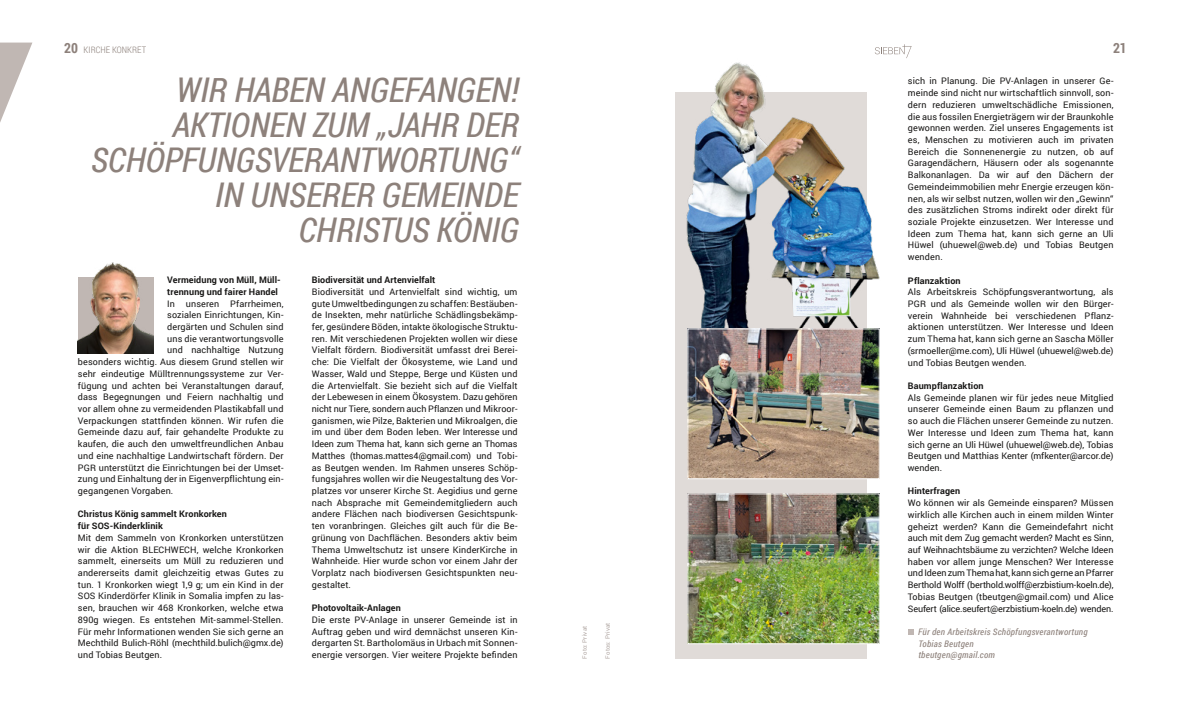
<style>
.page{position:relative;width:1191px;height:701px;background:#fff}
.page>*{position:absolute;margin:0;border:0;box-sizing:border-box;transform-origin:0 0}
.t1{font:italic 34px/35px "Roboto Condensed";letter-spacing:-.005em;color:#8d817b;text-align:right}
.t2{font:700 14px "Roboto Condensed";color:#8d817b}
.t3{font:9px/11.7px "Roboto";letter-spacing:.01em;color:#181716;text-align:justify}
.t4{font:700 9px/11.7px "Roboto";letter-spacing:.01em;color:#181716}
.t5{font:italic 9px/11.7px "Roboto Condensed";letter-spacing:.03em;color:#8d817b}
.t6{font:300 9px "Roboto Condensed";color:#8d817b}
.t7{font:6px "Roboto";letter-spacing:.025em;color:#afa5a1}
.s1{font-weight:700;font-size:14px}
</style>
<div class="page">
<div style="left:675px;top:92px;width:192px;height:566px;background:#e0dbd8"></div>
<img style="left:686px;top:46px;width:226px;height:311px">
<svg style="left:0;top:43px;width:32px;height:79px"></svg>
<svg style="left:875px;top:44px;width:36px;height:14px"></svg>
<svg style="left:908px;top:629px;width:5px;height:5px"></svg>
<img style="left:78px;top:262px;width:76px;height:91px">
<img style="left:689px;top:495px;width:188px;height:146px">
<div style="left:687px;top:493px;width:192px;height:150px;border:1px solid #fff"></div>
<img style="left:689px;top:330px;width:188px;height:147px">
<div style="left:687px;top:328px;width:192px;height:151px;border:1px solid #fff"></div>
<p class="t6" style="left:64px;top:43px;width:84px"><span class="s1">20</span> KIRCHE KONKRET</p>
<h2 class="t2" style="left:1113px;top:38px;width:15px">21</h2>
<h1 class="t1" style="left:91px;top:71px;width:429px">WIR HABEN ANGEFANGEN!<br>AKTIONEN ZUM „JAHR DER<br>SCHÖPFUNGSVERANTWORTUNG“<br>IN UNSERER GEMEINDE<br>CHRISTUS KÖNIG</h1>
<p class="t4" style="left:167px;top:273px;width:115px">Vermeidung von Müll, Müll&shy;trennung und fairer Handel</p>
<p class="t3" style="left:167px;top:297px;width:118px">In unseren Pfarrheimen,</p>
<p class="t3" style="left:167px;top:308px;width:118px">sozialen Einrichtungen, Kin-</p>
<p class="t3" style="left:167px;top:320px;width:118px">dergärten und Schulen sind</p>
<p class="t3" style="left:167px;top:332px;width:118px">uns die verantwortungsvolle</p>
<p class="t3" style="left:167px;top:344px;width:118px">und nachhaltige Nutzung</p>
<p class="t3" style="left:78px;top:355px;width:207px">besonders wichtig. Aus diesem Grund stellen wir</p>
<p class="t3" style="left:78px;top:367px;width:207px">sehr eindeutige Mülltrennungssysteme zur Ver-</p>
<p class="t3" style="left:78px;top:379px;width:207px">fügung und achten bei Veranstaltungen darauf,</p>
<p class="t3" style="left:78px;top:390px;width:207px">dass Begegnungen und Feiern nachhaltig und</p>
<p class="t3" style="left:78px;top:402px;width:207px">vor allem ohne zu vermeidenden Plastikabfall und</p>
<p class="t3" style="left:78px;top:414px;width:207px">Verpackungen stattfinden können. Wir rufen die</p>
<p class="t3" style="left:78px;top:425px;width:207px">Gemeinde dazu auf, fair gehandelte Produkte zu</p>
<p class="t3" style="left:78px;top:437px;width:207px">kaufen, die auch den umweltfreundlichen Anbau</p>
<p class="t3" style="left:78px;top:449px;width:207px">und eine nachhaltige Landwirtschaft fördern. Der</p>
<p class="t3" style="left:78px;top:461px;width:207px">PGR unterstützt die Einrichtungen bei der Umset-</p>
<p class="t3" style="left:78px;top:472px;width:207px">zung und Einhaltung der in Eigenverpflichtung ein-</p>
<p class="t3" style="left:78px;top:484px;width:97px">gegangenen Vorgaben.</p>
<p class="t4" style="left:78px;top:507px;width:150px">Christus König sammelt Kronkorken für SOS-Kinderklinik</p>
<p class="t3" style="left:78px;top:531px;width:207px">Mit dem Sammeln von Kronkorken unterstützen wir die Aktion BLECHWECH, welche Kronkorken sammelt, einerseits um Müll zu reduzieren und andererseits damit gleichzeitig etwas Gutes zu tun. 1 Kronkorken wiegt 1,9 g; um ein Kind in der SOS Kinderdörfer Klinik in Somalia impfen zu las&shy;sen, brauchen wir 468 Kronkorken, welche etwa 890g wiegen. Es entstehen Mit-sammel-Stellen.<br>Für mehr Informationen wenden Sie sich gerne an Mechthild Bulich-Röhl (mechthild.bulich@gmx.de) und Tobias Beutgen.</p>
<p class="t3" style="left:908px;top:75px;width:207px">sich in Planung. Die PV-Anlagen in unserer Ge&shy;meinde sind nicht nur wirtschaftlich sinnvoll, son&shy;dern reduzieren umweltschädliche Emissionen, die aus fossilen Energieträgern wir der Braunkohle gewonnen werden. Ziel unseres Engagements ist es, Menschen zu motivieren auch im privaten Bereich die Sonnenenergie zu nutzen, ob auf Garagendächern, Häusern oder als sogenannte Balkonanlagen. Da wir auf den Dächern der Gemeindeimmobilien mehr Energie erzeugen kön&shy;nen, als wir selbst nutzen, wollen wir den „Gewinn“ des zusätzlichen Stroms indirekt oder direkt für soziale Projekte einzusetzen. Wer Interesse und Ideen zum Thema hat, kann sich gerne an Uli Hüwel (uhuewel@web.de) und Tobias Beutgen wenden.</p>
<p class="t4" style="left:908px;top:274px;width:54px">Pflanzaktion</p>
<p class="t3" style="left:908px;top:286px;width:207px">Als Arbeitskreis Schöpfungsverantwortung, als PGR und als Gemeinde wollen wir den Bürger&shy;verein Wahnheide bei verschiedenen Pflanz&shy;aktionen unterstützen. Wer Interesse und Ideen zum Thema hat, kann sich gerne an Sascha Möller (srmoeller@me.com), Uli Hüwel (uhuewel@web.de) und Tobias Beutgen wenden.</p>
<p class="t4" style="left:908px;top:379px;width:77px">Baumpflanzaktion</p>
<p class="t3" style="left:908px;top:391px;width:207px">Als Gemeinde planen wir für jedes neue Mitglied unserer Gemeinde einen Baum zu pflanzen und so auch die Flächen unserer Gemeinde zu nutzen.<br>Wer Interesse und Ideen zum Thema hat, kann sich gerne an Uli Hüwel (uhuewel@web.de), Tobias Beutgen und Matthias Kenter (mfkenter@arcor.de) wenden.</p>
<p class="t4" style="left:908px;top:484px;width:54px">Hinterfragen</p>
<p class="t3" style="left:908px;top:496px;width:207px">Wo können wir als Gemeinde einsparen? Müssen wirklich alle Kirchen auch in einem milden Winter geheizt werden? Kann die Gemeindefahrt nicht auch mit dem Zug gemacht werden? Macht es Sinn, auf Weihnachtsbäume zu verzichten? Welche Ideen haben vor allem junge Menschen? Wer Interesse und Ideen zum Thema hat, kann sich gerne an Pfarrer Berthold Wolff (berthold.wolff@erzbistium-koeln.de), Tobias Beutgen (tbeutgen@gmail.com) und Alice Seufert (alice.seufert@erzbistium-koeln.de) wenden.</p>
<p class="t5" style="left:918px;top:625px;width:171px">Für den Arbeitskreis Schöpfungsverantwortung<br>Tobias Beutgen</p>
<p class="t4" style="left:312px;top:273px;width:125px">Biodiversität und Artenvielfalt</p>
<p class="t3" style="left:312px;top:285px;width:207px">Biodiversität und Artenvielfalt sind wichtig, um gute Umweltbedingungen zu schaffen: Bestäuben&shy;de Insekten, mehr natürliche Schädlingsbekämp&shy;fer, gesündere Böden, intakte ökologische Struktu&shy;ren. Mit verschiedenen Projekten wollen wir diese Vielfalt fördern. Biodiversität umfasst drei Berei&shy;che: Die Vielfalt der Ökosysteme, wie Land und Wasser, Wald und Steppe, Berge und Küsten und die Artenvielfalt. Sie bezieht sich auf die Vielfalt der Lebewesen in einem Ökosystem. Dazu gehören nicht nur Tiere, sondern auch Pflanzen und Mikroor&shy;ganismen, wie Pilze, Bakterien und Mikroalgen, die im und über dem Boden leben. Wer Interesse und Ideen zum Thema hat, kann sich gerne an Thomas Matthes (thomas.mattes4@gmail.com) und Tobi&shy;as Beutgen wenden. Im Rahmen unseres Schöp&shy;fungsjahres wollen wir die Neugestaltung des Vor&shy;platzes vor unserer Kirche St. Aegidius und gerne nach Absprache mit Gemeindemitgliedern auch andere Flächen nach biodiversen Gesichtspunk&shy;ten voranbringen. Gleiches gilt auch für die Be&shy;grünung von Dachflächen. Besonders aktiv beim Thema Umweltschutz ist unsere KinderKirche in Wahnheide. Hier wurde schon vor einem Jahr der Vorplatz nach biodiversen Gesichtspunkten neu&shy;gestaltet.</p>
<p class="t4" style="left:312px;top:601px;width:91px">Photovoltaik-Anlagen</p>
<p class="t3" style="left:312px;top:613px;width:207px">Die erste PV-Anlage in unserer Gemeinde ist in Auftrag geben und wird demnächst unseren Kin&shy;dergarten St. Bartholomäus in Urbach mit Sonnen&shy;energie versorgen. Vier weitere Projekte befinden</p>
<p class="t7" style="left:603px;top:658px;width:38px;rotate:-90deg">Fotos: Privat</p>
<p class="t7" style="left:580px;top:658px;width:34px;rotate:-90deg">Foto: Privat</p>
<p class="t5" style="left:918px;top:648px;width:78px">tbeutgen@gmail.com</p>
</div>
